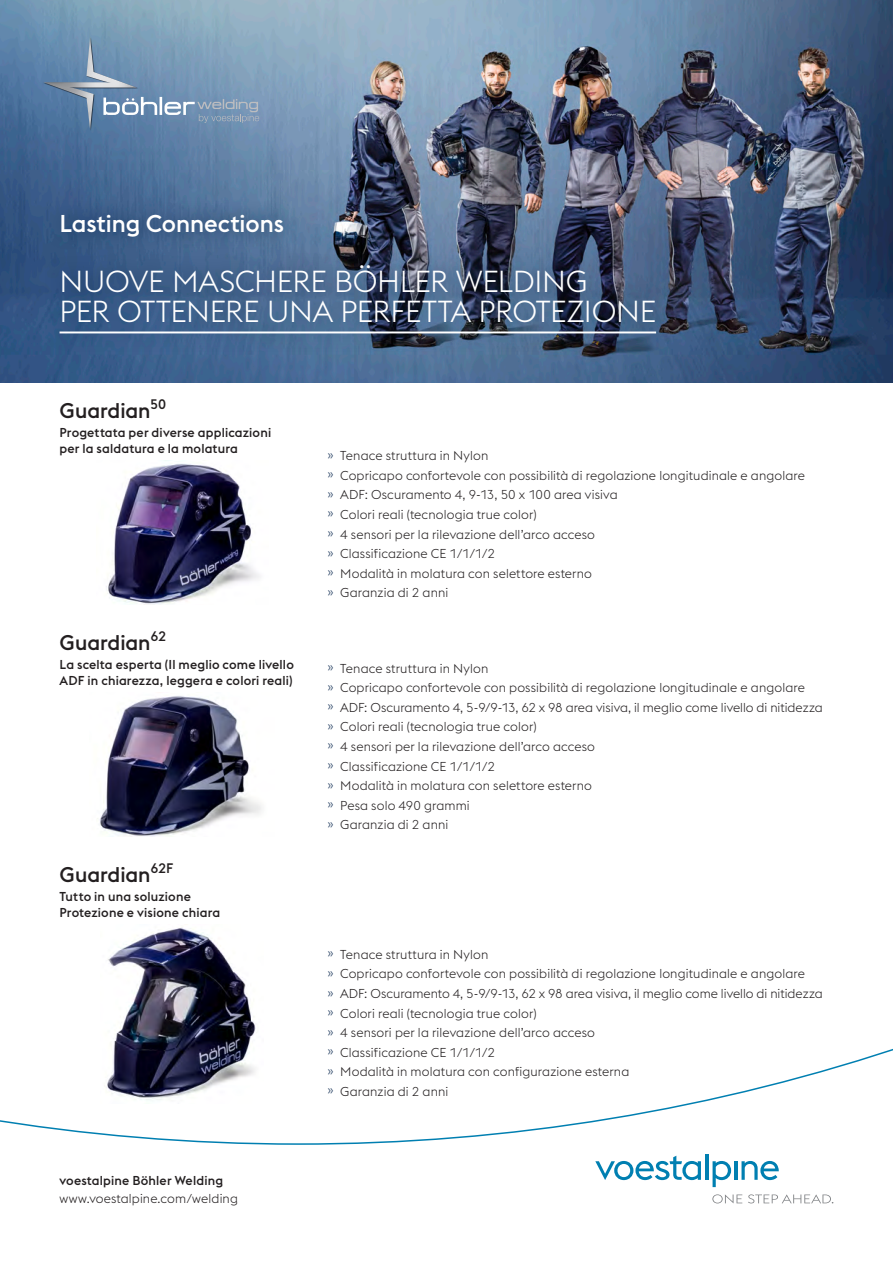
<style>
.page{position:relative;width:893px;height:1263px;background:#fff}
.page>*{position:absolute;margin:0;border:0;box-sizing:border-box;transform-origin:0 0}
.C__HL-1{font:300 30px/30px "voestalpine";letter-spacing:-.01em;color:#fff}
.Lasting-Connections{font:500 24px "voestalpine";letter-spacing:-.005em;color:#fff}
.Sub-HL-1{font:500 21px "voestalpine";color:#231f20}
.t1{font:300 12.75px "voestalpine";letter-spacing:.01em;color:#231f20}
.T-I__Copy-medium-lin{font:500 12.75px/15.3px "voestalpine";letter-spacing:.015em;color:#231f20}
.s1{color:#284264}
</style>
<div class="page">
<img style="left:0;top:0;width:893px;height:383px">
<svg style="left:0;top:1048px;width:893px;height:97px"></svg>
<svg style="left:595px;top:1156px;width:106px;height:24px"></svg>
<hr style="left:705px;top:1154px;width:3px;height:26px;background:#007fb1">
<svg style="left:713px;top:1161px;width:18px;height:26px"></svg>
<hr style="left:734px;top:1161px;width:3px;height:19px;background:#007fb1">
<svg style="left:741px;top:1161px;width:38px;height:19px"></svg>
<svg style="left:712px;top:1194px;width:30px;height:9px"></svg>
<svg style="left:748px;top:1194px;width:85px;height:9px"></svg>
<svg style="left:139px;top:97px;width:120px;height:26px;background:#849eba"></svg>
<img style="left:41px;top:34px;width:98px;height:98px">
<img style="left:43px;top:37px;width:94px;height:92px">
<div style="left:42px;top:196px;width:631px;height:157px;background:#06274c;opacity:.8"></div>
<hr style="left:60px;top:331px;width:596px;height:2px;background:#fff">
<img style="left:106px;top:460px;width:154px;height:145px">
<img style="left:97px;top:696px;width:165px;height:141px">
<img style="left:101px;top:927px;width:163px;height:176px">
<p class="Lasting-Connections" style="left:60px;top:209px;width:226px">Lasting Connections</p>
<p class="C__HL-1" style="left:60px;top:266px;width:598px">NUOVE MASCHERE BÖHLER WELDING<br>PER OTTENERE UNA PERFETTA PROTEZIONE</p>
<p class="Sub-HL-1" style="left:60px;top:398px;width:108px">Guardian<sup>50</sup></p>
<p class="T-I__Copy-medium-lin" style="left:60px;top:425px;width:213px">Progettata per diverse applicazioni per la saldatura e la molatura</p>
<p class="t1" style="left:327px;top:448px;width:162px"><span class="s1">»</span> Tenace struttura in Nylon</p>
<p class="t1" style="left:327px;top:468px;width:479px"><span class="s1">»</span> Copricapo confortevole con possibilità di regolazione longitudinale e angolare</p>
<p class="t1" style="left:327px;top:488px;width:292px"><span class="s1">»</span> ADF: Oscuramento 4, 9-13, 50 x 100 area visiva</p>
<p class="t1" style="left:327px;top:507px;width:211px"><span class="s1">»</span> Colori reali (tecnologia true color)</p>
<p class="t1" style="left:327px;top:527px;width:269px"><span class="s1">»</span> 4 sensori per la rilevazione dell’arco acceso</p>
<p class="t1" style="left:327px;top:546px;width:169px"><span class="s1">»</span> Classificazione CE 1/1/1/2</p>
<p class="t1" style="left:327px;top:566px;width:266px"><span class="s1">»</span> Modalità in molatura con selettore esterno</p>
<p class="t1" style="left:327px;top:585px;width:122px"><span class="s1">»</span> Garanzia di 2 anni</p>
<p class="Sub-HL-1" style="left:60px;top:630px;width:108px">Guardian<sup>62</sup></p>
<p class="T-I__Copy-medium-lin" style="left:60px;top:657px;width:236px">La scelta esperta (Il meglio come livello<br>ADF in chiarezza, leggera e colori reali)</p>
<p class="t1" style="left:327px;top:661px;width:162px"><span class="s1">»</span> Tenace struttura in Nylon</p>
<p class="t1" style="left:327px;top:680px;width:479px"><span class="s1">»</span> Copricapo confortevole con possibilità di regolazione longitudinale e angolare</p>
<p class="t1" style="left:327px;top:700px;width:497px"><span class="s1">»</span> ADF: Oscuramento 4, 5-9/9-13, 62 x 98 area visiva, il meglio come livello di nitidezza</p>
<p class="t1" style="left:327px;top:720px;width:211px"><span class="s1">»</span> Colori reali (tecnologia true color)</p>
<p class="t1" style="left:327px;top:739px;width:269px"><span class="s1">»</span> 4 sensori per la rilevazione dell’arco acceso</p>
<p class="t1" style="left:327px;top:759px;width:169px"><span class="s1">»</span> Classificazione CE 1/1/1/2</p>
<p class="t1" style="left:327px;top:778px;width:266px"><span class="s1">»</span> Modalità in molatura con selettore esterno</p>
<p class="t1" style="left:327px;top:798px;width:144px"><span class="s1">»</span> Pesa solo 490 grammi</p>
<p class="t1" style="left:327px;top:817px;width:122px"><span class="s1">»</span> Garanzia di 2 anni</p>
<p class="Sub-HL-1" style="left:60px;top:862px;width:115px">Guardian<sup>62F</sup></p>
<p class="T-I__Copy-medium-lin" style="left:60px;top:889px;width:162px">Tutto in una soluzione<br>Protezione e visione chiara</p>
<p class="t1" style="left:327px;top:947px;width:162px"><span class="s1">»</span> Tenace struttura in Nylon</p>
<p class="t1" style="left:327px;top:966px;width:479px"><span class="s1">»</span> Copricapo confortevole con possibilità di regolazione longitudinale e angolare</p>
<p class="t1" style="left:327px;top:986px;width:497px"><span class="s1">»</span> ADF: Oscuramento 4, 5-9/9-13, 62 x 98 area visiva, il meglio come livello di nitidezza</p>
<p class="t1" style="left:327px;top:1006px;width:211px"><span class="s1">»</span> Colori reali (tecnologia true color)</p>
<p class="t1" style="left:327px;top:1025px;width:269px"><span class="s1">»</span> 4 sensori per la rilevazione dell’arco acceso</p>
<p class="t1" style="left:327px;top:1045px;width:169px"><span class="s1">»</span> Classificazione CE 1/1/1/2</p>
<p class="t1" style="left:327px;top:1064px;width:303px"><span class="s1">»</span> Modalità in molatura con configurazione esterna</p>
<p class="t1" style="left:327px;top:1084px;width:122px"><span class="s1">»</span> Garanzia di 2 anni</p>
<p class="T-I__Copy-medium-lin" style="left:60px;top:1173px;width:165px">voestalpine Böhler Welding</p>
<p class="t1" style="left:60px;top:1191px;width:180px">www.voestalpine.com/welding</p>
</div>
